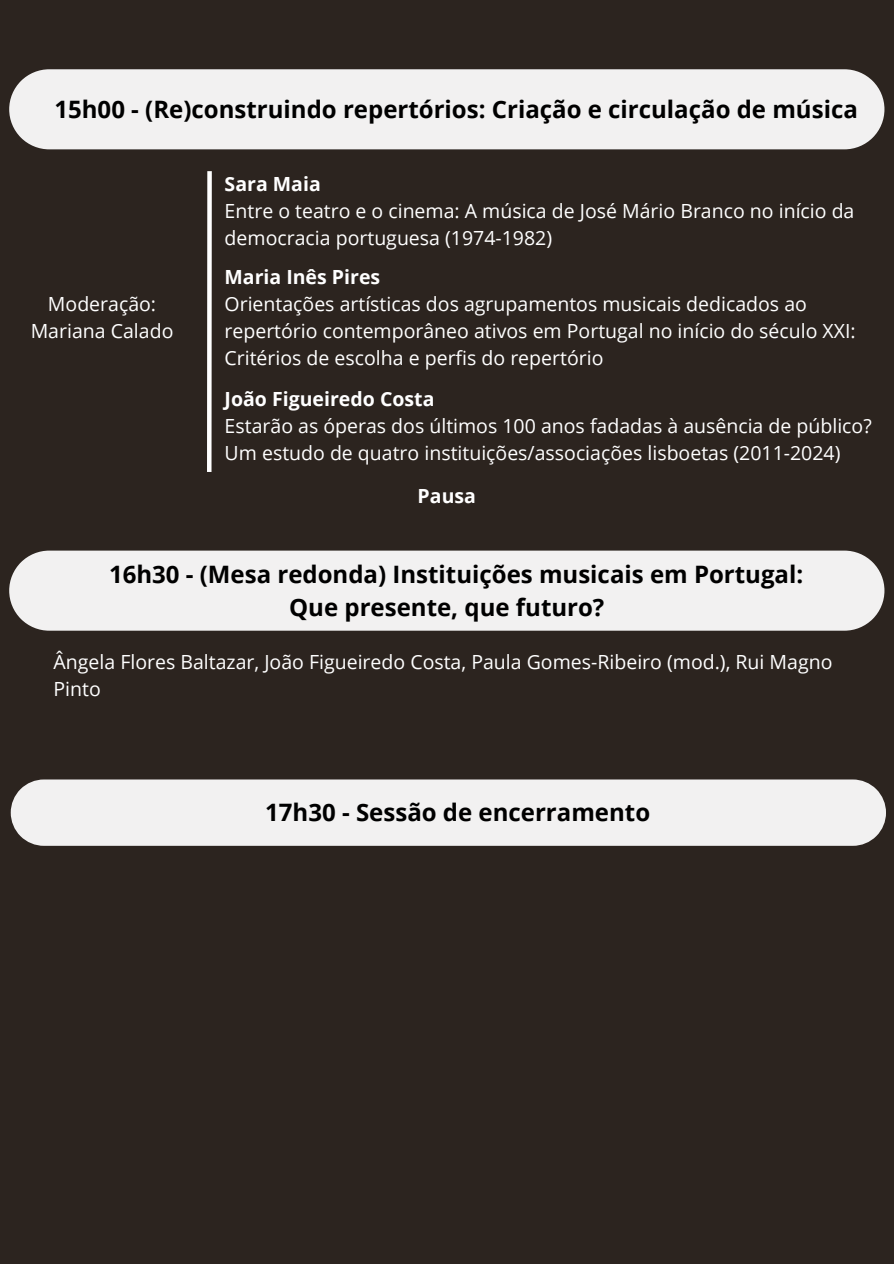
<style>
.page{position:relative;width:894px;height:1264px;background:#fff}
.page>*{position:absolute;margin:0;border:0;box-sizing:border-box;transform-origin:0 0}
.t1{font:700 24px/32.7px "Open Sans";color:#000}
.t2{font:19.5px/27px "Open Sans";color:#fff}
.t3{font:700 19.5px "Open Sans";color:#fff}
</style>
<div class="page">
<div style="left:0;top:0;width:893px;height:1263px;background:#2c241f"></div>
<div style="left:9px;top:69px;width:875px;height:80px;background:#f2f1f1"></div>
<div style="left:207px;top:171px;width:5px;height:301px;background:#fff"></div>
<div style="left:9px;top:550px;width:875px;height:80px;background:#f2f1f1"></div>
<div style="left:11px;top:779px;width:874px;height:66px;background:#f2f1f1"></div>
<h1 class="t1" style="left:54px;top:92px;width:804px">15h00 - (Re)construindo repertórios: Criação e circulação de música</h1>
<p class="t2" style="left:48px;top:290px;width:110px">Moderação:</p>
<p class="t2" style="left:31px;top:317px;width:144px">Mariana Calado</p>
<p class="t3" style="left:224px;top:170px;width:98px">Sara Maia</p>
<p class="t2" style="left:224px;top:197px;width:631px">Entre o teatro e o cinema: A música de José Mário Branco no início da democracia portuguesa (1974-1982)</p>
<p class="t3" style="left:224px;top:263px;width:157px">Maria Inês Pires</p>
<p class="t2" style="left:224px;top:290px;width:632px">Orientações artísticas dos agrupamentos musicais dedicados ao repertório contemporâneo ativos em Portugal no início do século XXI:<br>Critérios de escolha e perfis do repertório</p>
<p class="t3" style="left:224px;top:385px;width:211px">João Figueiredo Costa</p>
<p class="t2" style="left:224px;top:411px;width:648px">Estarão as óperas dos últimos 100 anos fadadas à ausência de público?<br>Um estudo de quatro instituições/associações lisboetas (2011-2024)</p>
<h2 class="t3" style="left:417px;top:482px;width:60px">Pausa</h2>
<p class="t1" style="left:289px;top:557px;width:515px;text-indent:-180px">16h30 - (Mesa redonda) Instituições musicais em Portugal:<br>Que presente, que futuro?</p>
<h1 class="t2" style="left:54px;top:648px;width:780px">Ângela Flores Baltazar, João Figueiredo Costa, Paula Gomes-Ribeiro (mod.), Rui Magno<br>Pinto</h1>
<p class="t1" style="left:265px;top:795px;width:386px">17h30 - Sessão de encerramento</p>
</div>
